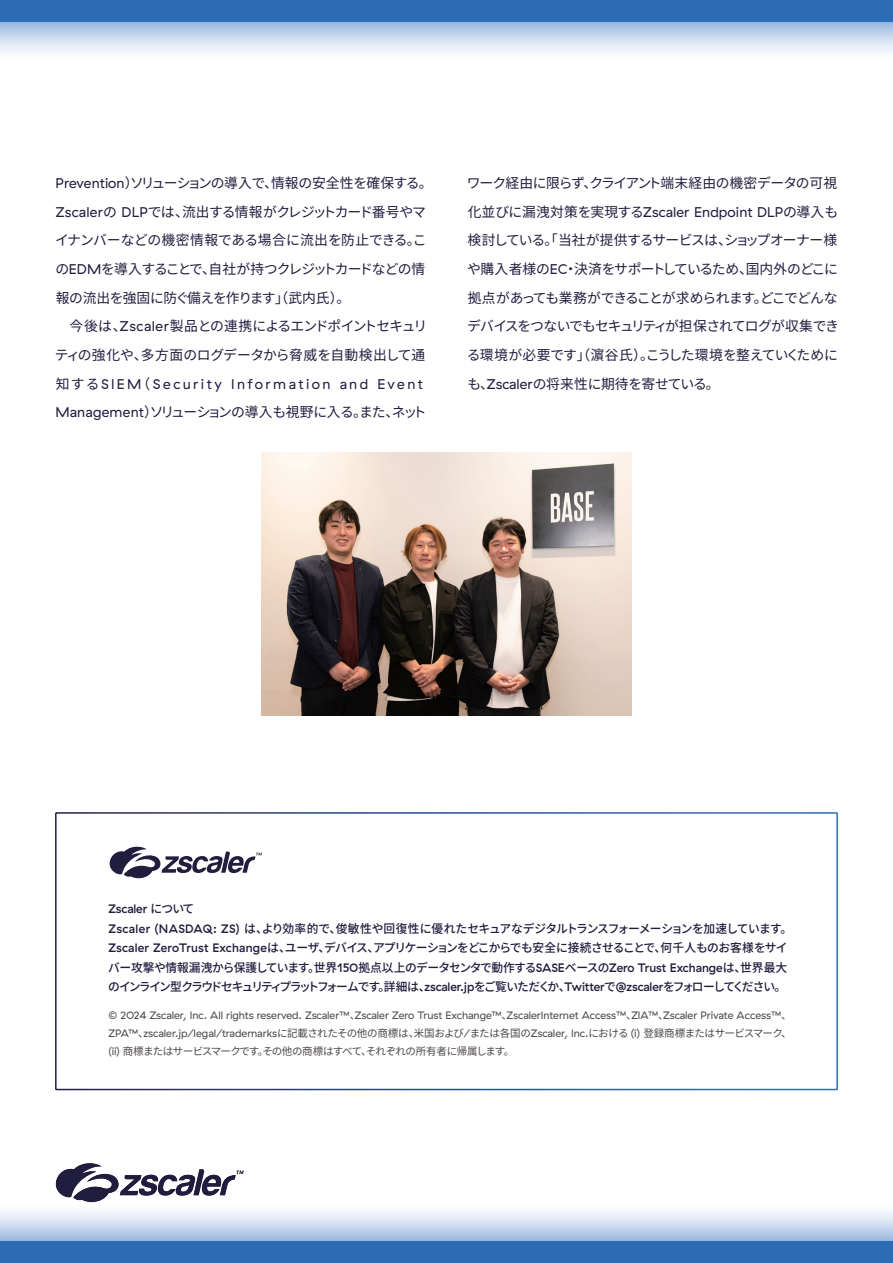
<style>
.page{position:relative;width:893px;height:1263px;background:#fff}
.page>*{position:absolute;margin:0;border:0;box-sizing:border-box;transform-origin:0 0}
.t1{font:14.1px "GT Haptik ZS";letter-spacing:.16em;color:#201d3e}
.t2{font:14.1px "GT Haptik ZS";letter-spacing:.01em;color:#201d3e}
.t3{font:13.8px/28.7px "Noto Sans JP";letter-spacing:-.045em;color:#201d3e}
.t4{font:500 12.3px "GT Haptik ZS";letter-spacing:-.01em;color:#201d3e}
.t5{font:500 12px/19.5px "Noto Sans JP";letter-spacing:-.07em;color:#201d3e}
.t6{font:10.65px/18px "GT Haptik ZS";letter-spacing:-.005em;color:#4d4847}
.t7{font:10.5px "Noto Sans JP";letter-spacing:-.055em;color:#4d4847}
.s1{font-family:"GT Haptik ZS";font-size:14.1px}
.s2{font-family:"Noto Sans JP";font-size:13.8px}
.s3{font-family:"Noto Sans JP";font-size:12px}
.s4{font-family:"GT Haptik ZS";font-size:12.3px}
.s5{font-family:"Noto Sans JP";font-size:10.5px}
.s6{font-family:"GT Haptik ZS";font-size:10.65px}
</style>
<div class="page">
<img style="left:0;top:21px;width:893px;height:32px">
<div style="left:0;top:0;width:893px;height:21px;background:#2c6cb5"></div>
<img style="left:0;top:1202px;width:893px;height:40px">
<img style="left:55px;top:1163px;width:189px;height:39px">
<div style="left:0;top:1242px;width:893px;height:21px;background:#2c6cb5"></div>
<img style="left:262px;top:452px;width:369px;height:263px">
<svg style="left:109px;top:846px;width:153px;height:33px"></svg>
<p class="t3" style="left:55px;top:169px;width:379px"><span class="s1">Prevention</span>）ソリューションの導入で、情報の安全性を確保する。<span class="s1">Zscaler</span>の <span class="s1">DLP</span>では、流出する情報がクレジットカード番号やマイナンバーなどの機密情報である場合に流出を防止できる。この<span class="s1">EDM</span>を導入することで、自社が持つクレジットカードなどの情報の流出を強固に防ぐ備えを作ります」（武内氏）。</p>
<p class="t3" style="left:55px;top:312px;width:374px;text-align:right">今後は、<span class="s1">Zscaler</span>製品との連携によるエンドポイントセキュリティの強化や、多方面のログデータから脅威を自動検出して通</p>
<p class="t1" style="left:56px;top:376px;width:369px"><span class="s2">知する</span>SIEM<span class="s2">（</span>Security Information and Event</p>
<p class="t3" style="left:56px;top:398px;width:373px"><span class="s1">Management</span>）ソリューションの導入も視野に入る。また、ネット</p>
<p class="t3" style="left:467px;top:169px;width:372px">ワーク経由に限らず、クライアント端末経由の機密データの可視</p>
<p class="t2" style="left:468px;top:203px;width:372px"><span class="s2">化並びに漏洩対策を実現する</span>Zscaler Endpoint DLP<span class="s2">の導入も</span></p>
<p class="t3" style="left:467px;top:226px;width:374px">検討している。「当社が提供するサービスは、ショップオーナー様や購入者様の<span class="s1">EC</span>・決済をサポートしているため、国内外のどこに拠点があっても業務ができることが求められます。どこでどんなデバイスをつないでもセキュリティが担保されてログが収集できる環境が必要です」（濵谷氏）。こうした環境を整えていくためにも、<span class="s1">Zscaler</span>の将来性に期待を寄せている。</p>
<p class="t4" style="left:108px;top:901px;width:87px">Zscaler <span class="s3">について</span></p>
<p class="t5" style="left:108px;top:919px;width:686px"><span class="s4">Zscaler (NASDAQ: ZS)</span> は、より効率的で、俊敏性や回復性に優れたセキュアなデジタルトランスフォーメーションを加速しています。<span class="s4">Zscaler ZeroTrust Exchange</span>は、ユーザ、デバイス、アプリケーションをどこからでも安全に接続させることで、何千人ものお客様をサイバー攻撃や情報漏洩から保護しています。世界<span class="s4">150</span>拠点以上のデータセンタで動作する<span class="s4">SASE</span>ベースの<span class="s4">Zero Trust Exchange</span>は、世界最大のインライン型クラウドセキュリティプラットフォームです。詳細は、<span class="s4">zscaler.jp</span>をご覧いただくか、<span class="s4">Twitter</span>で<span class="s4">@zscaler</span>をフォローしてください。</p>
<p class="t6" style="left:108px;top:1006px;width:685px">© 2024 Zscaler, Inc. All rights reserved. Zscaler™<span class="s5">、</span>Zscaler Zero Trust Exchange™<span class="s5">、</span>ZscalerInternet Access™<span class="s5">、</span>ZIA™<span class="s5">、</span>Zscaler Private Access™<span class="s5">、<br></span>ZPA™<span class="s5">、</span>zscaler.jp/legal/trademarks<span class="s5">に記載されたその他の商標は、米国および</span>/<span class="s5">または各国の</span>Zscaler, Inc.<span class="s5">における</span> (i) <span class="s5">登録商標またはサービスマーク、</span></p>
<p class="t7" style="left:108px;top:1045px;width:407px"><span class="s6">(ii)</span> 商標またはサービスマークです。その他の商標はすべて、それぞれの所有者に帰属します。</p>
</div>
